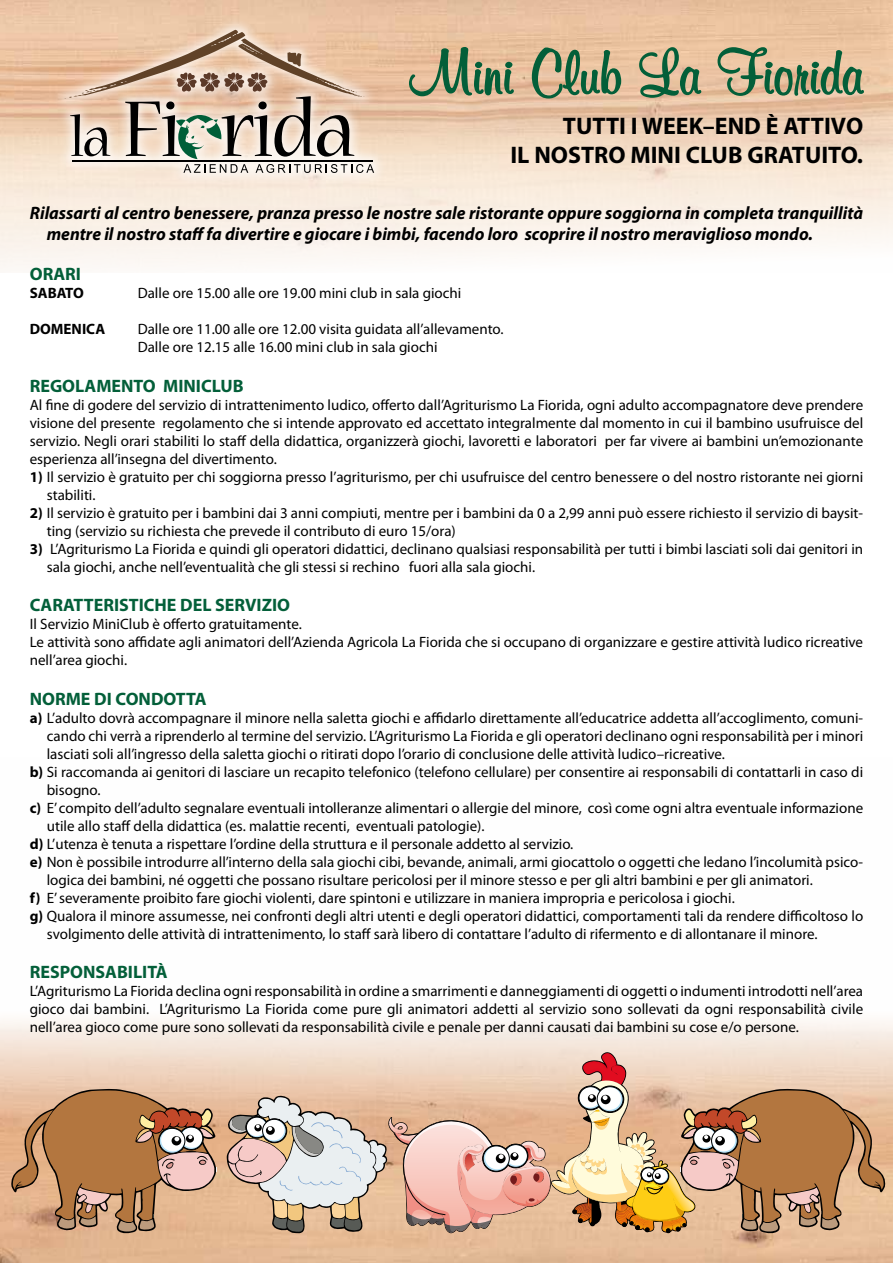
<style>
.page{position:relative;width:893px;height:1263px;background:#fff}
.page>*{position:absolute;margin:0;border:0;box-sizing:border-box;transform-origin:0 0}
.t1{font:66px "Mural Script";color:#035f39;scale:.95 1}
.t2{font:700 24px/28.8px "Myriad Pro";color:#000;text-align:right}
.t3{font:italic 700 18px/21.6px "Myriad Pro";color:#000}
.t4{font:700 18px "Myriad Pro";color:#035f39}
.t5{font:15px/18px "Myriad Pro";color:#000}
.t6{font:700 15px "Myriad Pro";color:#000}
.s1{font-weight:700}
</style>
<div class="page">
<img style="left:0;top:1020px;width:893px;height:243px">
<div style="left:50px;top:15px;width:335px;height:170px;background:#fff;opacity:.75"></div>
<svg style="left:65px;top:30px;width:309px;height:143px;background:#cab4a0"></svg>
<svg style="left:11px;top:1088px;width:206px;height:146px;background:#be8e68"></svg>
<svg style="left:226px;top:1051px;width:660px;height:187px;background:#d8b397"></svg>
<svg style="left:408px;top:34px;width:107px;height:63px;background:#c2af8c"></svg>
<svg style="left:531px;top:46px;width:91px;height:53px;background:#b3a986"></svg>
<svg style="left:638px;top:46px;width:64px;height:53px;background:#b3aa88"></svg>
<svg style="left:717px;top:46px;width:148px;height:51px;background:#b6ab88"></svg>
<h1 class="t1" style="left:410px;top:35px;width:478px">Mini Club La Fiorida</h1>
<h2 class="t2" style="left:510px;top:111px;width:354px">TUTTI I WEEK–END È ATTIVO<br>IL NOSTRO MINI CLUB GRATUITO.</h2>
<p class="t3" style="left:47px;top:201px;width:818px;text-indent:-17px">Rilassarti al centro benessere, pranza presso le nostre sale ristorante oppure soggiorna in completa tranquillità mentre il nostro staff fa divertire e giocare i bimbi, facendo loro scoprire il nostro meraviglioso mondo.</p>
<p class="t4" style="left:30px;top:262px;width:53px">ORARI</p>
<p class="t6" style="left:30px;top:283px;width:56px">SABATO</p>
<p class="t5" style="left:138px;top:284px;width:325px">Dalle ore 15.00 alle ore 19.00 mini club in sala giochi</p>
<p class="t6" style="left:30px;top:319px;width:77px">DOMENICA</p>
<p class="t5" style="left:138px;top:320px;width:367px">Dalle ore 11.00 alle ore 12.00 visita guidata all’allevamento.<br>Dalle ore 12.15 alle 16.00 mini club in sala giochi</p>
<p class="t4" style="left:30px;top:374px;width:215px">REGOLAMENTO MINICLUB</p>
<p class="t5" style="left:30px;top:395px;width:835px;text-align:justify">Al fine di godere del servizio di intrattenimento ludico, offerto dall’Agriturismo La Fiorida, ogni adulto accompagnatore deve prendere visione del presente regolamento che si intende approvato ed accettato integralmente dal momento in cui il bambino usufruisce del servizio. Negli orari stabiliti lo staff della didattica, organizzerà giochi, lavoretti e laboratori per far vivere ai bambini un’emozionante esperienza all’insegna del divertimento.</p>
<p class="t5" style="left:47px;top:467px;width:818px;text-indent:-17px"><span class="s1">1)</span> Il servizio è gratuito per chi soggiorna presso l’agriturismo, per chi usufruisce del centro benessere o del nostro ristorante nei giorni stabiliti.</p>
<p class="t5" style="left:47px;top:503px;width:818px;text-indent:-17px"><span class="s1">2)</span> Il servizio è gratuito per i bambini dai 3 anni compiuti, mentre per i bambini da 0 a 2,99 anni può essere richiesto il servizio di baysit&shy;ting (servizio su richiesta che prevede il contributo di euro 15/ora)</p>
<p class="t5" style="left:47px;top:539px;width:818px;text-indent:-17px"><span class="s1">3)</span> L’Agriturismo La Fiorida e quindi gli operatori didattici, declinano qualsiasi responsabilità per tutti i bimbi lasciati soli dai genitori in sala giochi, anche nell’eventualità che gli stessi si rechino fuori alla sala giochi.</p>
<p class="t4" style="left:30px;top:593px;width:262px">CARATTERISTICHE DEL SERVIZIO</p>
<p class="t5" style="left:30px;top:615px;width:835px">Il Servizio MiniClub è offerto gratuitamente.<br>Le attività sono affidate agli animatori dell’Azienda Agricola La Fiorida che si occupano di organizzare e gestire attività ludico ricreative nell’area giochi.</p>
<p class="t4" style="left:30px;top:687px;width:178px">NORME DI CONDOTTA</p>
<p class="t5" style="left:30px;top:708px;width:835px"><span class="s1">a)</span> L’adulto dovrà accompagnare il minore nella saletta giochi e affidarlo direttamente all’educatrice addetta all’accoglimento, comuni-</p>
<p class="t5" style="left:47px;top:726px;width:818px">cando chi verrà a riprenderlo al termine del servizio. L’Agriturismo La Fiorida e gli operatori declinano ogni responsabilità per i minori</p>
<p class="t5" style="left:47px;top:744px;width:680px">lasciati soli all’ingresso della saletta giochi o ritirati dopo l’orario di conclusione delle attività ludico–ricreative.</p>
<p class="t5" style="left:30px;top:762px;width:835px"><span class="s1">b)</span> Si raccomanda ai genitori di lasciare un recapito telefonico (telefono cellulare) per consentire ai responsabili di contattarli in caso di</p>
<p class="t5" style="left:47px;top:780px;width:55px">bisogno.</p>
<p class="t5" style="left:30px;top:798px;width:835px"><span class="s1">c)</span> E’ compito dell’adulto segnalare eventuali intolleranze alimentari o allergie del minore, così come ogni altra eventuale informazione</p>
<p class="t5" style="left:47px;top:816px;width:439px">utile allo staff della didattica (es. malattie recenti, eventuali patologie).</p>
<p class="t5" style="left:30px;top:834px;width:545px"><span class="s1">d)</span> L’utenza è tenuta a rispettare l’ordine della struttura e il personale addetto al servizio.</p>
<p class="t5" style="left:30px;top:852px;width:835px"><span class="s1">e)</span> Non è possibile introdurre all’interno della sala giochi cibi, bevande, animali, armi giocattolo o oggetti che ledano l’incolumità psico-</p>
<p class="t5" style="left:47px;top:870px;width:768px">logica dei bambini, né oggetti che possano risultare pericolosi per il minore stesso e per gli altri bambini e per gli animatori.</p>
<p class="t5" style="left:30px;top:888px;width:707px"><span class="s1">f)</span> E’ severamente proibito fare giochi violenti, dare spintoni e utilizzare in maniera impropria e pericolosa i giochi.</p>
<p class="t5" style="left:30px;top:906px;width:835px"><span class="s1">g)</span> Qualora il minore assumesse, nei confronti degli altri utenti e degli operatori didattici, comportamenti tali da rendere difficoltoso lo</p>
<p class="t5" style="left:47px;top:924px;width:772px">svolgimento delle attività di intrattenimento, lo staff sarà libero di contattare l’adulto di rifermento e di allontanare il minore.</p>
<p class="t4" style="left:30px;top:960px;width:140px">RESPONSABILITÀ</p>
<p class="t5" style="left:30px;top:982px;width:835px;text-align:justify">L’Agriturismo La Fiorida declina ogni responsabilità in ordine a smarrimenti e danneggiamenti di oggetti o indumenti introdotti nell’area gioco dai bambini. L’Agriturismo La Fiorida come pure gli animatori addetti al servizio sono sollevati da ogni responsabilità civile nell’area gioco come pure sono sollevati da responsabilità civile e penale per danni causati dai bambini su cose e/o persone.</p>
</div>
